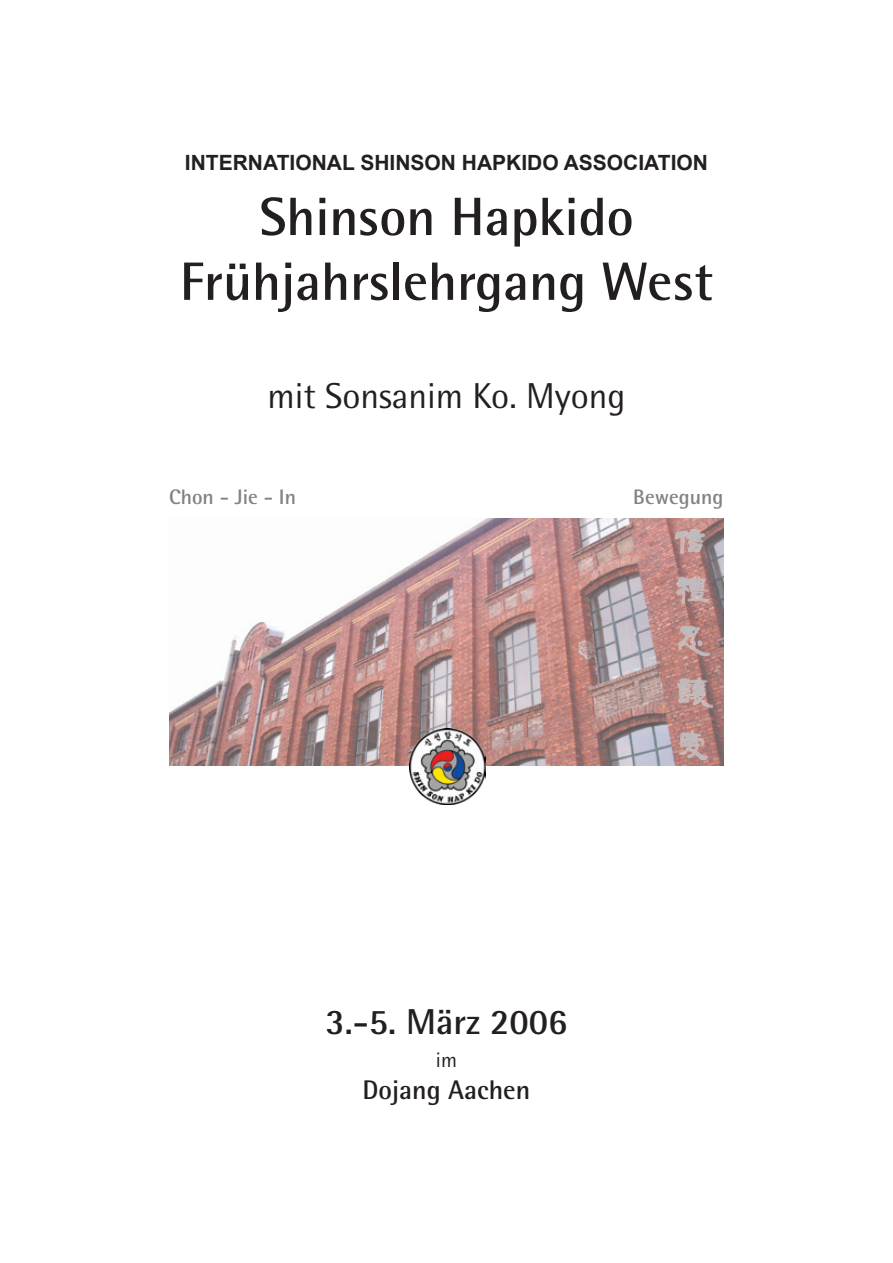
<style>
.page{position:relative;width:893px;height:1263px;background:#fff}
.page>*{position:absolute;margin:0;border:0;box-sizing:border-box;transform-origin:0 0}
.t1{font:700 54px/64.8px "Rotis Semi Sans";color:#231f20;text-align:center}
.t2{font:36px "Rotis Semi Sans";color:#231f20}
.t3{font:700 36px "Rotis Semi Sans";color:#231f20}
.t4{font:700 27px "Rotis Semi Sans";color:#231f20}
.t5{font:700 21px "Arial";color:#231f20}
.t6{font:700 21px "Rotis Semi Sans";color:#808285}
.t7{font:21px "Rotis Semi Sans";color:#231f20}
</style>
<div class="page">
<img style="left:169px;top:518px;width:555px;height:247px">
<img style="left:410px;top:729px;width:75px;height:75px">
<img style="left:675px;top:530px;width:38px;height:229px">
<p class="t5" style="left:185px;top:151px;width:525px">INTERNATIONAL SHINSON HAPKIDO ASSOCIATION</p>
<h1 class="t1" style="left:180px;top:183px;width:535px">Shinson Hapkido<br>Frühjahrslehrgang West</h1>
<h2 class="t2" style="left:267px;top:374px;width:360px">mit Sonsanim Ko. Myong</h2>
<p class="t6" style="left:169px;top:484px;width:128px">Chon - Jie - In</p>
<p class="t6" style="left:633px;top:484px;width:91px">Bewegung</p>
<h2 class="t3" style="left:325px;top:1000px;width:244px">3.-5. März 2006</h2>
<p class="t7" style="left:436px;top:1047px;width:22px">im</p>
<p class="t4" style="left:363px;top:1073px;width:169px">Dojang Aachen</p>
</div>
